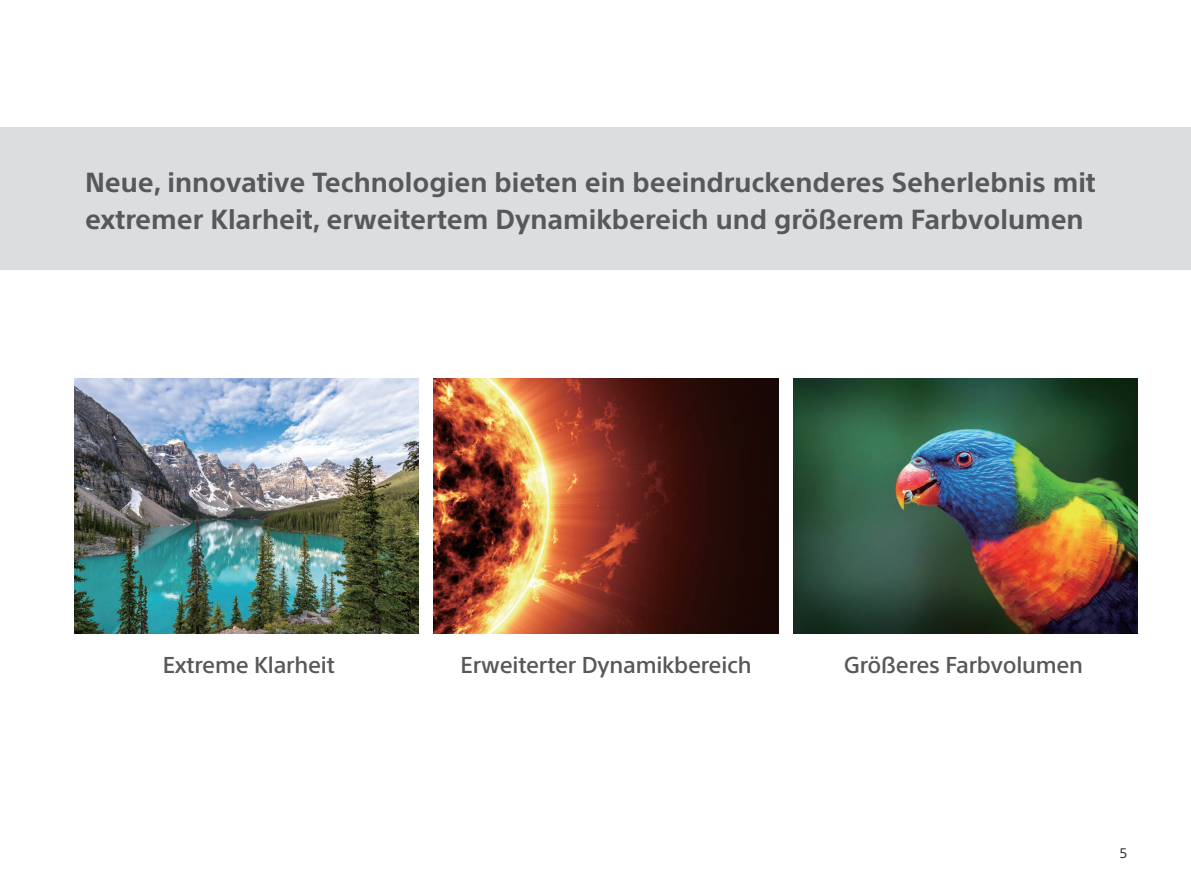
<style>
.page{position:relative;width:1191px;height:893px;background:#fff}
.page>*{position:absolute;margin:0;border:0;box-sizing:border-box;transform-origin:0 0}
.t1{font:700 27px/37.5px "SST";color:#57585a}
.product{font:500 22.5px "SST";letter-spacing:-.01em;color:#57585a}
.t2{font:13.5px "SST";color:#231f20}
</style>
<div class="page">
<div style="left:0;top:128px;width:1191px;height:142px;background:#dcdddf"></div>
<img style="left:74px;top:378px;width:345px;height:256px">
<img style="left:434px;top:378px;width:344px;height:256px">
<img style="left:793px;top:378px;width:344px;height:256px">
<p class="t1" style="left:85px;top:163px;width:1012px">Neue, innovative Technologien bieten ein beeindruckenderes Seherlebnis mit extremer Klarheit, erweitertem Dynamikbereich und größerem Farbvolumen</p>
<p class="product" style="left:163px;top:652px;width:173px">Extreme Klarheit</p>
<p class="product" style="left:460px;top:652px;width:293px">Erweiterter Dynamikbereich</p>
<p class="product" style="left:843px;top:652px;width:241px">Größeres Farbvolumen</p>
<p class="t2" style="left:1119px;top:845px;width:9px">5</p>
</div>
